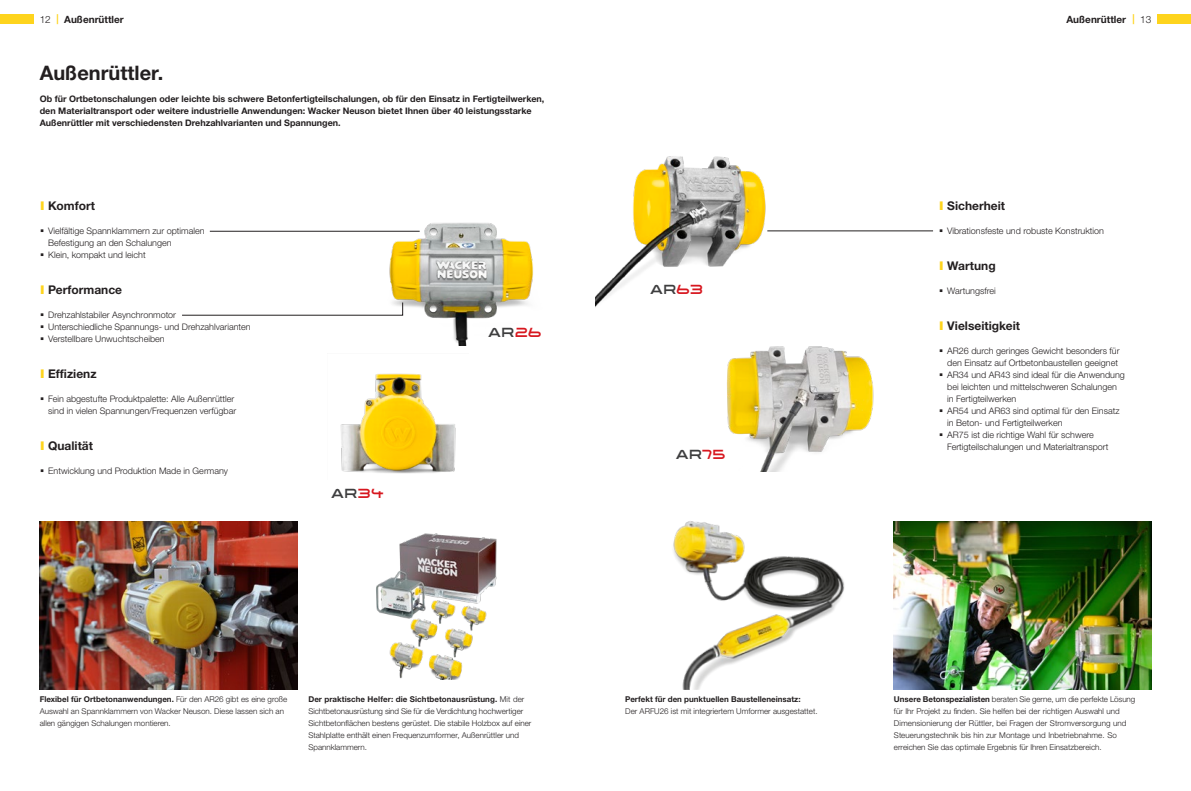
<style>
.page{position:relative;width:1191px;height:791px;background:#fff}
.page>*{position:absolute;margin:0;border:0;box-sizing:border-box;transform-origin:0 0}
.t1{font:700 20px "Helvetica Neue LTW1 G";color:#231f20}
.t2{font:14px "Wacker Neuson";letter-spacing:-.01em;color:#3e3e3f}
.t3{font:700 12px "Helvetica Neue LTW1 G";color:#231f20}
.t4{font:700 10px "Helvetica Neue LTW1 G";color:#231f20}
.t5{font:300 9px/12px "Helvetica Neue LTW1 G";color:#231f20}
.t6{font:700 9px/12px "Helvetica Neue LTW1 G";color:#231f20}
.t7{font:300 8px/12px "Helvetica Neue LTW1 G";color:#231f20}
.t8{font:700 8px "Helvetica Neue LTW1 G";color:#231f20}
.s1{font-weight:300}
.s2{color:#fed41d}
.s3{color:#d7171f}
.s4{font-weight:700}
</style>
<div class="page">
<img style="left:894px;top:522px;width:257px;height:168px">
<img style="left:673px;top:521px;width:172px;height:169px">
<img style="left:360px;top:222px;width:173px;height:124px">
<img style="left:340px;top:373px;width:116px;height:101px">
<img style="left:596px;top:156px;width:204px;height:150px">
<img style="left:727px;top:346px;width:147px;height:126px">
<img style="left:376px;top:533px;width:121px;height:146px">
<img style="left:40px;top:522px;width:257px;height:168px">
<hr style="left:767px;top:231px;width:166px;height:1px;background:#231f20">
<hr style="left:210px;top:231px;width:210px;height:1px;background:#231f20">
<svg style="left:182px;top:302px;width:221px;height:13px"></svg>
<div style="left:0;top:14px;width:33px;height:10px;background:#fed41d"></div>
<div style="left:1157px;top:14px;width:34px;height:10px;background:#fed41d"></div>
<p class="t4" style="left:40px;top:13px;width:86px"><span class="s1">12</span> <span class="s2">|</span> Außenrüttler</p>
<p class="t4" style="left:1066px;top:13px;width:86px">Außenrüttler <span class="s2">|</span> <span class="s1">13</span></p>
<h1 class="t1" style="left:40px;top:61px;width:125px">Außenrüttler.</h1>
<p class="t6" style="left:40px;top:93px;width:506px">Ob für Ortbetonschalungen oder leichte bis schwere Betonfertigteilschalungen, ob für den Einsatz in Fertigteilwerken, den Materialtransport oder weitere industrielle Anwendungen: Wacker Neuson bietet Ihnen über 40 leistungsstarke<br>Außenrüttler mit verschiedensten Drehzahlvarianten und Spannungen.</p>
<h3 class="t3" style="left:40px;top:198px;width:57px"><span class="s2">I</span> Komfort</h3>
<p class="t5" style="left:48px;top:225px;width:158px">Vielfältige Spannklammern zur optimalen<br>Befestigung an den Schalungen<br>Klein, kompakt und leicht</p>
<h3 class="t3" style="left:40px;top:282px;width:84px"><span class="s2">I</span> Performance</h3>
<p class="t5" style="left:48px;top:309px;width:204px">Drehzahlstabiler Asynchronmotor<br>Unterschiedliche Spannungs- und Drehzahlvarianten<br>Verstellbare Unwuchtscheiben</p>
<h3 class="t3" style="left:40px;top:366px;width:58px"><span class="s2">I</span> Effizienz</h3>
<p class="t5" style="left:48px;top:393px;width:189px">Fein abgestufte Produktpalette: Alle Außenrüttler sind in vielen Spannungen/Frequenzen verfügbar</p>
<h3 class="t3" style="left:40px;top:438px;width:55px"><span class="s2">I</span> Qualität</h3>
<p class="t5" style="left:48px;top:465px;width:181px">Entwicklung und Produktion Made in Germany</p>
<h2 class="t2" style="left:330px;top:487px;width:55px">AR<span class="s3">34</span></h2>
<h2 class="t2" style="left:487px;top:326px;width:56px">AR<span class="s3">26</span></h2>
<h2 class="t2" style="left:649px;top:283px;width:55px">AR<span class="s3">63</span></h2>
<h2 class="t2" style="left:675px;top:448px;width:52px">AR<span class="s3">75</span></h2>
<h3 class="t3" style="left:938px;top:198px;width:68px"><span class="s2">I</span> Sicherheit</h3>
<p class="t5" style="left:947px;top:225px;width:158px">Vibrationsfeste und robuste Konstruktion</p>
<h3 class="t3" style="left:938px;top:258px;width:58px"><span class="s2">I</span> Wartung</h3>
<p class="t5" style="left:947px;top:285px;width:50px">Wartungsfrei</p>
<h3 class="t3" style="left:938px;top:318px;width:83px"><span class="s2">I</span> Vielseitigkeit</h3>
<p class="t5" style="left:947px;top:345px;width:179px">AR26 durch geringes Gewicht besonders für den Einsatz auf Ortbetonbaustellen geeignet AR34 und AR43 sind ideal für die Anwendung bei leichten und mittelschweren Schalungen in Fertigteilwerken<br>AR54 und AR63 sind optimal für den Einsatz in Beton- und Fertigteilwerken<br>AR75 ist die richtige Wahl für schwere Fertigteilschalungen und Materialtransport</p>
<p class="t7" style="left:40px;top:693px;width:249px"><span class="s4">Flexibel für Ortbetonanwendungen.</span> Für den AR26 gibt es eine große<br>Auswahl an Spannklammern von Wacker Neuson. Diese lassen sich an allen gängigen Schalungen montieren.</p>
<p class="t8" style="left:625px;top:694px;width:177px">Perfekt für den punktuellen Baustelleneinsatz:</p>
<p class="t7" style="left:308px;top:693px;width:225px"><span class="s4">Der praktische Helfer: die Sichtbetonausrüstung.</span> Mit der Sichtbetonausrüstung sind Sie für die Verdichtung hochwertiger Sichtbetonflächen bestens gerüstet. Die stabile Holzbox auf einer Stahlplatte enthält einen Frequenzumformer, Außenrüttler und Spannklammern.</p>
<p class="t7" style="left:625px;top:705px;width:194px">Der ARFU26 ist mit integriertem Umformer ausgestattet.</p>
<p class="t7" style="left:894px;top:693px;width:243px"><span class="s4">Unsere Betonspezialisten</span> beraten Sie gerne, um die perfekte Lösung für Ihr Projekt zu finden. Sie helfen bei der richtigen Auswahl und Dimensionierung der Rüttler, bei Fragen der Stromversorgung und Steuerungstechnik bis hin zur Montage und Inbetriebnahme. So erreichen Sie das optimale Ergebnis für Ihren Einsatzbereich.</p>
</div>
